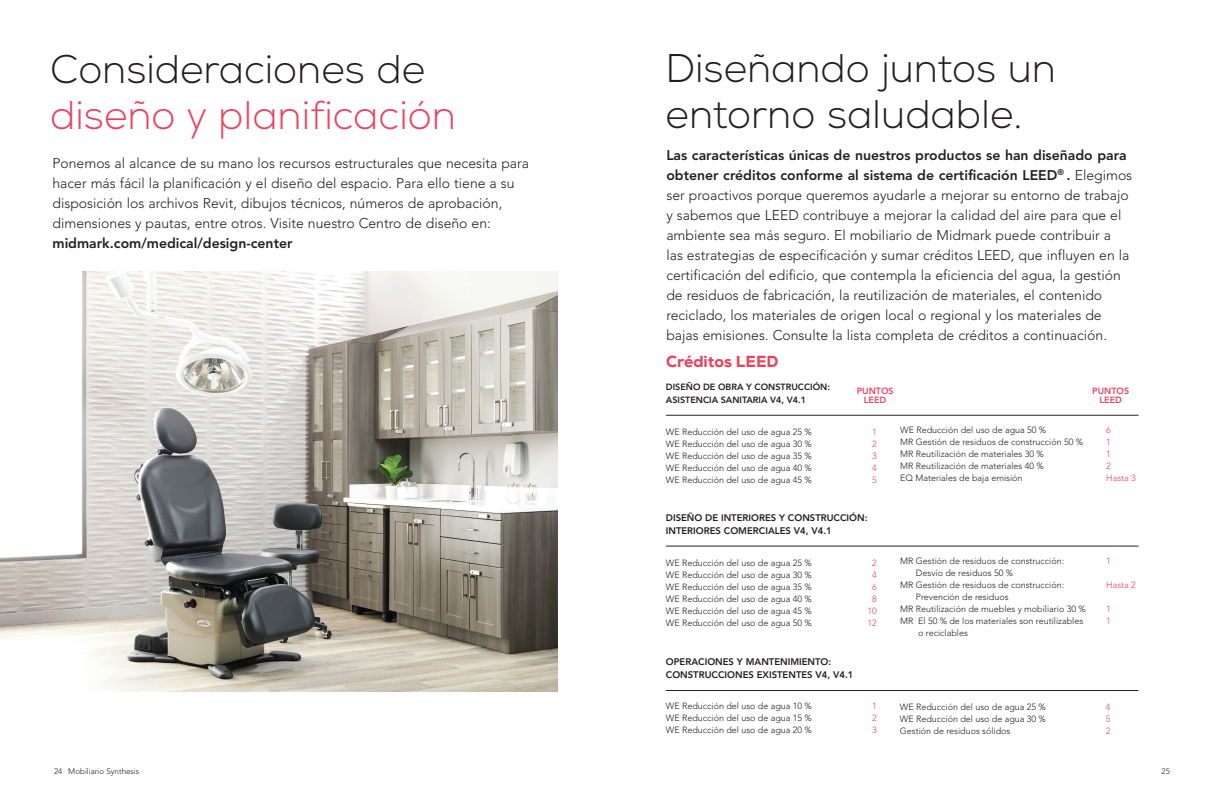
<style>
.page{position:relative;width:1224px;height:792px;background:#fff}
.page>*{position:absolute;margin:0;border:0;box-sizing:border-box;transform-origin:0 0}
.NEW_SUBHEAD{font:300 40px/46px "Nexa";color:#ea4360}
.NEW_SUBHEAD-2{font:300 40px/46px "Nexa";color:#231f20}
.t1{font:800 16px "Nexa";color:#ea4360}
.t2{font:300 14px/20px "Avenir LT Pro";color:#231f20}
.t3{font:800 9.5px/13px "Avenir LT Pro";color:#231f20}
.t4{font:300 9px "Avenir LT Pro";color:#231f20}
.t5{font:800 9px/12.8px "Avenir LT Pro";color:#231f20}
.t6{font:300 9px "Avenir LT Pro";color:#ea4360}
.t7{font:800 9px/9px "Avenir LT Pro";color:#ea4360;text-align:center}
.t8{font:300 8px "Avenir LT Pro";letter-spacing:-.005em;color:#231f20}
.s1{color:#231f20}
.s2{font-weight:800}
</style>
<div class="page">
<img style="left:0;top:271px;width:558px;height:420px">
<hr style="left:666px;top:415px;width:472px;height:1px;background:#231f20">
<hr style="left:666px;top:546px;width:472px;height:1px;background:#231f20">
<hr style="left:666px;top:690px;width:472px;height:1px;background:#231f20">
<p class="NEW_SUBHEAD" style="left:50px;top:47px;width:407px"><span class="s1">Consideraciones de </span>diseño y planificación</p>
<p class="NEW_SUBHEAD-2" style="left:666px;top:46px;width:392px">Diseñando juntos un entorno saludable.</p>
<p class="t2" style="left:52px;top:153px;width:478px">Ponemos al alcance de su mano los recursos estructurales que necesita para hacer más fácil la planificación y el diseño del espacio. Para ello tiene a su disposición los archivos Revit, dibujos técnicos, números de aprobación, dimensiones y pautas, entre otros. Visite nuestro Centro de diseño en: <span class="s2">midmark.com/medical/design-center</span></p>
<p class="t2" style="left:666px;top:145px;width:467px"><span class="s2">Las características únicas de nuestros productos se han diseñado para obtener créditos conforme al sistema de certificación LEED</span><sup>®</sup> <span class="s2">.</span> Elegimos ser proactivos porque queremos ayudarle a mejorar su entorno de trabajo y sabemos que LEED contribuye a mejorar la calidad del aire para que el ambiente sea más seguro. El mobiliario de Midmark puede contribuir a<br>las estrategias de especificación y sumar créditos LEED, que influyen en la certificación del edificio, que contempla la eficiencia del agua, la gestión de residuos de fabricación, la reutilización de materiales, el contenido reciclado, los materiales de origen local o regional y los materiales de bajas emisiones. Consulte la lista completa de créditos a continuación.</p>
<p class="t5" style="left:666px;top:381px;width:166px">DISEÑO DE OBRA Y CONSTRUCCIÓN:<br>ASISTENCIA SANITARIA V4, V4.1</p>
<p class="t4" style="left:666px;top:427px;width:148px">WE Reducción del uso de agua 25 %</p>
<p class="t6" style="left:872px;top:427px;width:6px">1</p>
<p class="t4" style="left:666px;top:439px;width:148px">WE Reducción del uso de agua 30 %</p>
<p class="t6" style="left:872px;top:439px;width:6px">2</p>
<p class="t4" style="left:666px;top:451px;width:148px">WE Reducción del uso de agua 35 %</p>
<p class="t6" style="left:872px;top:451px;width:6px">3</p>
<p class="t4" style="left:666px;top:463px;width:148px">WE Reducción del uso de agua 40 %</p>
<p class="t6" style="left:872px;top:463px;width:6px">4</p>
<p class="t4" style="left:666px;top:475px;width:148px">WE Reducción del uso de agua 45 %</p>
<p class="t6" style="left:872px;top:475px;width:6px">5</p>
<p class="t1" style="left:666px;top:351px;width:114px">Créditos LEED</p>
<p class="t7" style="left:857px;top:386px;width:38px">PUNTOS<br>LEED</p>
<p class="t7" style="left:1092px;top:386px;width:38px">PUNTOS<br>LEED</p>
<p class="t4" style="left:900px;top:425px;width:148px">WE Reducción del uso de agua 50 %</p>
<p class="t6" style="left:1106px;top:425px;width:6px">6</p>
<p class="t4" style="left:900px;top:437px;width:184px">MR Gestión de residuos de construcción 50 %</p>
<p class="t6" style="left:1106px;top:437px;width:6px">1</p>
<p class="t4" style="left:900px;top:449px;width:145px">MR Reutilización de materiales 30 %</p>
<p class="t6" style="left:1106px;top:449px;width:6px">1</p>
<p class="t4" style="left:900px;top:461px;width:145px">MR Reutilización de materiales 40 %</p>
<p class="t6" style="left:1106px;top:461px;width:6px">2</p>
<p class="t4" style="left:900px;top:473px;width:124px">EQ Materiales de baja emisión</p>
<p class="t6" style="left:1106px;top:473px;width:31px">Hasta 3</p>
<p class="t3" style="left:666px;top:511px;width:203px">DISEÑO DE INTERIORES Y CONSTRUCCIÓN:<br>INTERIORES COMERCIALES V4, V4.1</p>
<p class="t4" style="left:666px;top:557px;width:148px">WE Reducción del uso de agua 25 %</p>
<p class="t6" style="left:872px;top:557px;width:6px">2</p>
<p class="t4" style="left:666px;top:569px;width:148px">WE Reducción del uso de agua 30 %</p>
<p class="t6" style="left:872px;top:569px;width:6px">4</p>
<p class="t4" style="left:666px;top:581px;width:148px">WE Reducción del uso de agua 35 %</p>
<p class="t6" style="left:872px;top:581px;width:6px">6</p>
<p class="t4" style="left:666px;top:593px;width:148px">WE Reducción del uso de agua 40 %</p>
<p class="t6" style="left:872px;top:593px;width:6px">8</p>
<p class="t4" style="left:666px;top:605px;width:148px">WE Reducción del uso de agua 45 %</p>
<p class="t6" style="left:867px;top:605px;width:11px">10</p>
<p class="t4" style="left:666px;top:617px;width:148px">WE Reducción del uso de agua 50 %</p>
<p class="t6" style="left:867px;top:617px;width:11px">12</p>
<p class="t3" style="left:666px;top:655px;width:189px">OPERACIONES Y MANTENIMIENTO:<br>CONSTRUCCIONES EXISTENTES V4, V4.1</p>
<p class="t4" style="left:666px;top:700px;width:148px">WE Reducción del uso de agua 10 %</p>
<p class="t6" style="left:872px;top:700px;width:6px">1</p>
<p class="t4" style="left:666px;top:712px;width:148px">WE Reducción del uso de agua 15 %</p>
<p class="t6" style="left:872px;top:712px;width:6px">2</p>
<p class="t4" style="left:666px;top:724px;width:148px">WE Reducción del uso de agua 20 %</p>
<p class="t6" style="left:872px;top:724px;width:6px">3</p>
<p class="t4" style="left:900px;top:556px;width:165px">MR Gestión de residuos de construcción:</p>
<p class="t6" style="left:1106px;top:556px;width:6px">1</p>
<p class="t4" style="left:916px;top:568px;width:99px">Desvío de residuos 50 %</p>
<p class="t4" style="left:900px;top:580px;width:165px">MR Gestión de residuos de construcción:</p>
<p class="t6" style="left:1106px;top:580px;width:31px">Hasta 2</p>
<p class="t4" style="left:916px;top:592px;width:94px">Prevención de residuos</p>
<p class="t4" style="left:900px;top:604px;width:187px">MR Reutilización de muebles y mobiliario 30 %</p>
<p class="t6" style="left:1106px;top:604px;width:6px">1</p>
<p class="t4" style="left:900px;top:616px;width:185px">MR El 50 % de los materiales son reutilizables</p>
<p class="t6" style="left:1106px;top:616px;width:6px">1</p>
<p class="t4" style="left:918px;top:628px;width:51px">o reciclables</p>
<p class="t4" style="left:900px;top:702px;width:148px">WE Reducción del uso de agua 25 %</p>
<p class="t6" style="left:1106px;top:702px;width:6px">4</p>
<p class="t4" style="left:900px;top:714px;width:148px">WE Reducción del uso de agua 30 %</p>
<p class="t6" style="left:1106px;top:714px;width:6px">5</p>
<p class="t4" style="left:900px;top:726px;width:112px">Gestión de residuos sólidos</p>
<p class="t6" style="left:1106px;top:726px;width:6px">2</p>
<p class="t8" style="left:54px;top:766px;width:87px">24 Mobiliario Synthesis</p>
<p class="t8" style="left:1162px;top:767px;width:10px">25</p>
</div>
